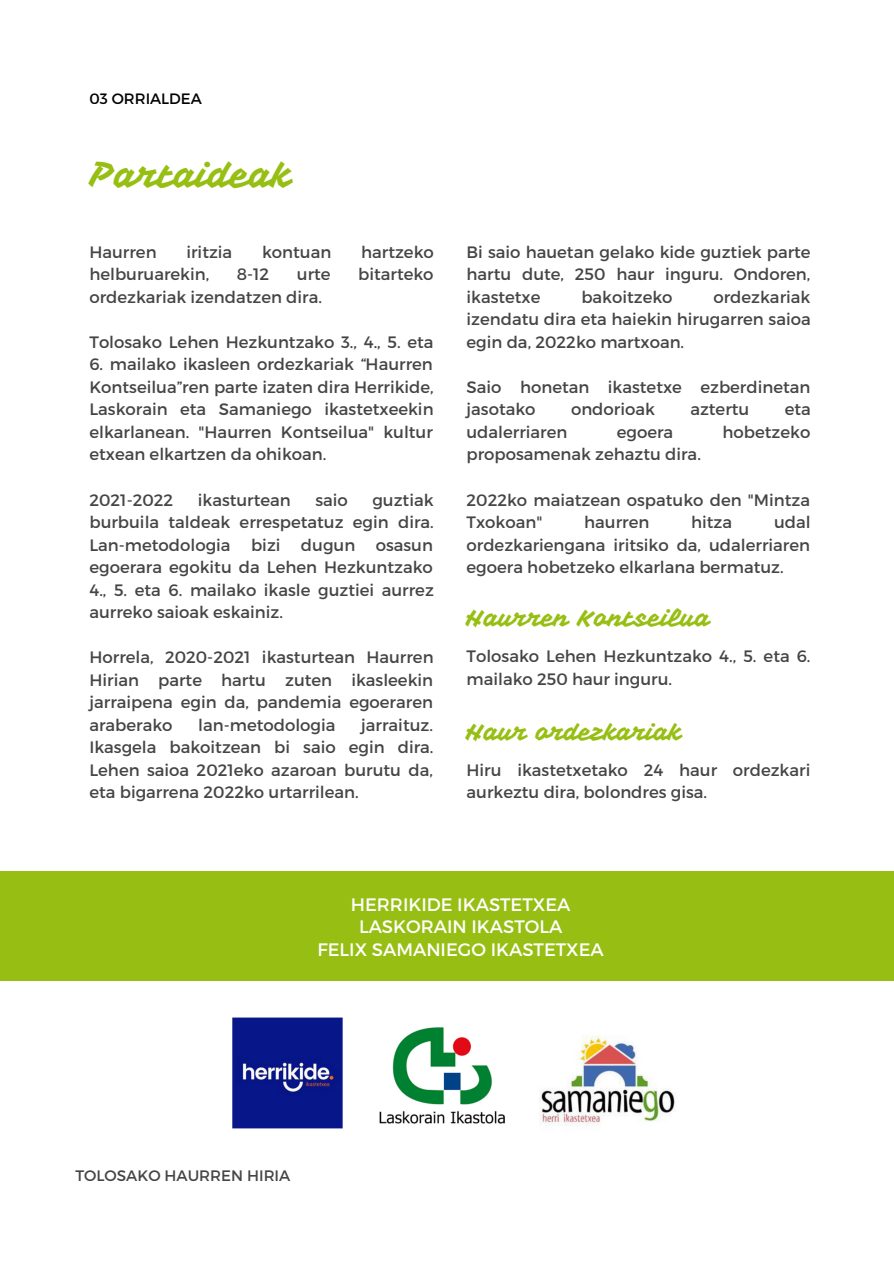
<style>
.page{position:relative;width:894px;height:1264px;background:#fff}
.page>*{position:absolute;margin:0;border:0;box-sizing:border-box;transform-origin:0 0}
.t1{font:36px "Vampiro One";color:#97bf13}
.t2{font:24px "Vampiro One";color:#97bf13}
.t3{font:18px "Montserrat";color:#fff}
.t4{font:16.5px/22.5px "Montserrat";color:#454545;text-align:justify}
.t5{font:15.15px "Montserrat";color:#454545}
.t6{font:15px "Montserrat";color:#000}
</style>
<div class="page">
<img style="left:540px;top:1036px;width:135px;height:89px">
<img style="left:232px;top:1017px;width:111px;height:112px">
<img style="left:379px;top:1027px;width:126px;height:97px">
<div style="left:0;top:871px;width:893px;height:109px;background:#97bf13"></div>
<p class="t6" style="left:89px;top:89px;width:114px">03 ORRIALDEA</p>
<p class="t1" style="left:91px;top:153px;width:203px">Partaideak</p>
<p class="t4" style="left:89px;top:240px;width:69px">Haurren</p>
<p class="t4" style="left:186px;top:240px;width:47px">iritzia</p>
<p class="t4" style="left:262px;top:240px;width:71px">kontuan</p>
<p class="t4" style="left:361px;top:240px;width:74px">hartzeko</p>
<p class="t4" style="left:89px;top:262px;width:121px">helburuarekin,</p>
<p class="t4" style="left:237px;top:262px;width:34px">8-12</p>
<p class="t4" style="left:297px;top:262px;width:35px">urte</p>
<p class="t4" style="left:358px;top:262px;width:77px">bitarteko</p>
<p class="t4" style="left:89px;top:285px;width:234px">ordezkariak izendatzen dira.</p>
<p class="t4" style="left:89px;top:330px;width:345px">Tolosako Lehen Hezkuntzako 3., 4., 5. eta</p>
<p class="t4" style="left:89px;top:352px;width:346px">6. mailako ikasleen ordezkariak “Haurren Kontseilua”ren parte izaten dira Herrikide, Laskorain eta Samaniego ikastetxeekin elkarlanean. "Haurren Kontseilua" kultur etxean elkartzen da ohikoan.</p>
<p class="t4" style="left:89px;top:487px;width:85px">2021-2022</p>
<p class="t4" style="left:198px;top:487px;width:94px">ikasturtean</p>
<p class="t4" style="left:315px;top:487px;width:34px">saio</p>
<p class="t4" style="left:89px;top:487px;width:346px;text-indent:283px">guztiak burbuila taldeak errespetatuz egin dira.<br>Lan-metodologia bizi dugun osasun egoerara egokitu da Lehen Hezkuntzako 4., 5. eta 6. mailako ikasle guztiei aurrez aurreko saioak eskainiz.</p>
<p class="t4" style="left:89px;top:645px;width:345px">Horrela, 2020-2021 ikasturtean Haurren Hirian parte hartu zuten ikasleekin jarraipena egin da, pandemia egoeraren araberako</p>
<p class="t4" style="left:89px;top:713px;width:345px;text-indent:272px">jarraituz.<br>Ikasgela bakoitzean bi saio egin dira.<br>Lehen saioa 2021eko azaroan burutu da, eta bigarrena 2022ko urtarrilean.</p>
<p class="t4" style="left:198px;top:713px;width:139px">lan-metodologia</p>
<p class="t4" style="left:466px;top:240px;width:345px">Bi saio hauetan gelako kide guztiek parte hartu dute, 250 haur inguru. Ondoren, ikastetxe</p>
<p class="t4" style="left:466px;top:285px;width:345px;text-indent:247px">ordezkariak izendatu dira eta haiekin hirugarren saioa egin da, 2022ko martxoan.</p>
<p class="t4" style="left:466px;top:375px;width:345px">Saio honetan ikastetxe ezberdinetan jasotako</p>
<p class="t4" style="left:581px;top:285px;width:93px">bakoitzeko</p>
<p class="t4" style="left:571px;top:397px;width:85px">ondorioak</p>
<p class="t4" style="left:690px;top:397px;width:60px">aztertu</p>
<p class="t4" style="left:784px;top:397px;width:28px">eta</p>
<p class="t4" style="left:466px;top:420px;width:102px">udalerriaren</p>
<p class="t4" style="left:616px;top:420px;width:58px">egoera</p>
<p class="t4" style="left:722px;top:420px;width:89px">hobetzeko</p>
<p class="t4" style="left:466px;top:442px;width:236px">proposamenak zehaztu dira.</p>
<p class="t4" style="left:466px;top:487px;width:345px">2022ko maiatzean ospatuko den "Mintza<br>Txokoan"</p>
<p class="t4" style="left:584px;top:510px;width:67px">haurren</p>
<p class="t4" style="left:691px;top:510px;width:42px">hitza</p>
<p class="t4" style="left:466px;top:510px;width:345px;text-indent:307px">udal ordezkariengana iritsiko da, udalerriaren egoera hobetzeko elkarlana bermatuz.</p>
<p class="t2" style="left:466px;top:602px;width:245px">Haurren Kontseilua</p>
<p class="t4" style="left:466px;top:644px;width:345px">Tolosako Lehen Hezkuntzako 4., 5. eta 6. mailako 250 haur inguru.</p>
<p class="t2" style="left:466px;top:716px;width:217px">Haur ordezkariak</p>
<p class="t4" style="left:466px;top:758px;width:345px">Hiru ikastetxetako 24 haur ordezkari aurkeztu dira, bolondres gisa.</p>
<p class="t3" style="left:351px;top:892px;width:221px">HERRIKIDE IKASTETXEA</p>
<p class="t3" style="left:359px;top:915px;width:205px">LASKORAIN IKASTOLA</p>
<p class="t3" style="left:317px;top:937px;width:288px">FELIX SAMANIEGO IKASTETXEA</p>
<p class="t5" style="left:75px;top:1165px;width:216px">TOLOSAKO HAURREN HIRIA</p>
</div>
